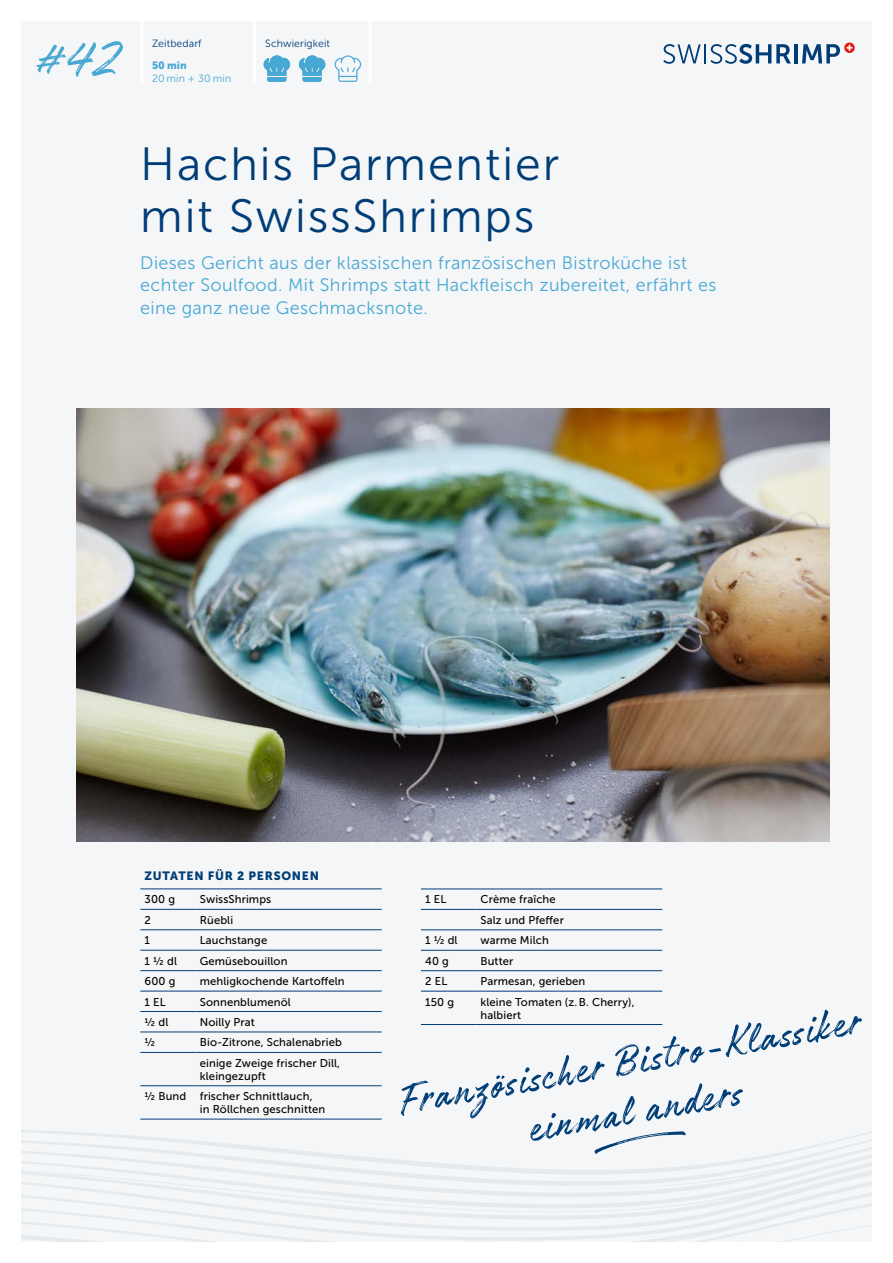
<style>
.page{position:relative;width:893px;height:1263px;background:#fff}
.page>*{position:absolute;margin:0;border:0;box-sizing:border-box;transform-origin:0 0}
.t1{font:60px "Authenia";color:#48a8d4}
.t2{font:48px/49.5px "Authenia";color:#003e78;text-align:center}
.t3{font:46.5px/52.5px "Museo Sans 300";letter-spacing:.04em;color:#003d77}
.t4{font:18px/22.5px "Museo Sans 300";letter-spacing:.02em;color:#48a8d4}
.t5{font:12px "Museo Sans 900";letter-spacing:.06em;color:#003d77}
.t6{font:11.25px/20.4px "Museo Sans 500";letter-spacing:.01em;color:#000}
.t7{font:10.5px "Museo Sans 300";letter-spacing:.01em;color:#003d77}
.t8{font:10.5px "Museo Sans 300";letter-spacing:.01em;color:#48a8d4}
.t9{font:10.5px "Museo Sans 900";color:#48a8d4}
</style>
<div class="page">
<div style="left:21px;top:21px;width:851px;height:1221px;background:#f5f6f7"></div>
<svg style="left:21px;top:1215px;width:748px;height:27px"></svg>
<svg style="left:21px;top:1204px;width:851px;height:11px"></svg>
<svg style="left:21px;top:1118px;width:851px;height:86px"></svg>
<svg style="left:477px;top:1232px;width:203px;height:10px"></svg>
<svg style="left:663px;top:44px;width:128px;height:20px"></svg>
<hr style="left:794px;top:44px;width:4px;height:19px;background:#003d77">
<svg style="left:802px;top:44px;width:38px;height:19px"></svg>
<svg style="left:844px;top:43px;width:11px;height:10px"></svg>
<svg style="left:846px;top:45px;width:6px;height:6px"></svg>
<img style="left:77px;top:408px;width:752px;height:434px">
<hr style="left:140px;top:929px;width:56px;height:1px;background:#003d77">
<hr style="left:196px;top:929px;width:186px;height:1px;background:#003d77">
<hr style="left:140px;top:950px;width:56px;height:1px;background:#003d77">
<hr style="left:196px;top:950px;width:186px;height:1px;background:#003d77">
<hr style="left:140px;top:970px;width:56px;height:1px;background:#003d77">
<hr style="left:196px;top:970px;width:186px;height:1px;background:#003d77">
<hr style="left:140px;top:1011px;width:56px;height:1px;background:#003d77">
<hr style="left:196px;top:1011px;width:186px;height:1px;background:#003d77">
<hr style="left:140px;top:1032px;width:56px;height:1px;background:#003d77">
<hr style="left:196px;top:1032px;width:186px;height:1px;background:#003d77">
<hr style="left:140px;top:1085px;width:56px;height:1px;background:#003d77">
<hr style="left:196px;top:1085px;width:186px;height:1px;background:#003d77">
<hr style="left:140px;top:1119px;width:56px;height:1px;background:#003d77">
<hr style="left:196px;top:1119px;width:186px;height:1px;background:#003d77">
<hr style="left:140px;top:991px;width:56px;height:1px;background:#003d77">
<hr style="left:196px;top:991px;width:186px;height:1px;background:#003d77">
<hr style="left:140px;top:1052px;width:56px;height:1px;background:#003d77">
<hr style="left:196px;top:1052px;width:186px;height:1px;background:#003d77">
<hr style="left:140px;top:889px;width:56px;height:1px;background:#003d77">
<hr style="left:196px;top:889px;width:186px;height:1px;background:#003d77">
<hr style="left:140px;top:909px;width:56px;height:1px;background:#003d77">
<hr style="left:196px;top:909px;width:186px;height:1px;background:#003d77">
<hr style="left:421px;top:889px;width:55px;height:1px;background:#003d77">
<hr style="left:476px;top:889px;width:186px;height:1px;background:#003d77">
<hr style="left:421px;top:909px;width:55px;height:1px;background:#003d77">
<hr style="left:476px;top:909px;width:186px;height:1px;background:#003d77">
<hr style="left:421px;top:929px;width:55px;height:1px;background:#003d77">
<hr style="left:476px;top:929px;width:186px;height:1px;background:#003d77">
<hr style="left:421px;top:950px;width:55px;height:1px;background:#003d77">
<hr style="left:476px;top:950px;width:186px;height:1px;background:#003d77">
<hr style="left:421px;top:970px;width:55px;height:1px;background:#003d77">
<hr style="left:476px;top:970px;width:186px;height:1px;background:#003d77">
<hr style="left:421px;top:991px;width:55px;height:1px;background:#003d77">
<hr style="left:476px;top:991px;width:186px;height:1px;background:#003d77">
<hr style="left:421px;top:1024px;width:55px;height:1px;background:#003d77">
<hr style="left:476px;top:1024px;width:186px;height:1px;background:#003d77">
<svg style="left:264px;top:55px;width:26px;height:27px"></svg>
<svg style="left:299px;top:55px;width:26px;height:27px"></svg>
<svg style="left:335px;top:55px;width:26px;height:27px"></svg>
<hr style="left:141px;top:18px;width:3px;height:64px;background:#fff">
<hr style="left:253px;top:18px;width:3px;height:64px;background:#fff">
<hr style="left:368px;top:18px;width:3px;height:64px;background:#fff">
<svg style="left:78px;top:1128px;width:710px;height:60px"></svg>
<h1 class="t1" style="left:36px;top:29px;width:85px">#42</h1>
<p class="t7" style="left:152px;top:38px;width:51px">Zeitbedarf</p>
<p class="t7" style="left:265px;top:38px;width:66px">Schwierigkeit</p>
<p class="t9" style="left:152px;top:59px;width:36px">50 min</p>
<p class="t8" style="left:152px;top:73px;width:81px">20 min + 30 min</p>
<h3 class="t3" style="left:140px;top:138px;width:420px">Hachis Parmentier mit SwissShrimps</h3>
<h3 class="t4" style="left:140px;top:251px;width:578px">Dieses Gericht aus der klassischen französischen Bistroküche ist echter Soulfood. Mit Shrimps statt Hackfleisch zubereitet, erfährt es eine ganz neue Geschmacksnote.</h3>
<p class="t5" style="left:145px;top:869px;width:176px">ZUTATEN FÜR 2 PERSONEN</p>
<p class="t6" style="left:145px;top:889px;width:32px">300 g</p>
<p class="t6" style="left:200px;top:889px;width:73px">SwissShrimps</p>
<p class="t6" style="left:145px;top:910px;width:8px">2</p>
<p class="t6" style="left:200px;top:910px;width:35px">Rüebli</p>
<p class="t6" style="left:145px;top:930px;width:7px">1</p>
<p class="t6" style="left:200px;top:930px;width:69px">Lauchstange</p>
<p class="t6" style="left:145px;top:951px;width:34px">1 ½ dl</p>
<p class="t6" style="left:200px;top:951px;width:89px">Gemüsebouillon</p>
<p class="t6" style="left:145px;top:971px;width:32px">600 g</p>
<p class="t6" style="left:200px;top:971px;width:146px">mehligkochende Kartoffeln</p>
<p class="t6" style="left:145px;top:991px;width:23px">1 EL</p>
<p class="t6" style="left:200px;top:991px;width:92px">Sonnenblumenöl</p>
<p class="t6" style="left:145px;top:1012px;width:25px">½ dl</p>
<p class="t6" style="left:200px;top:1012px;width:57px">Noilly Prat</p>
<p class="t6" style="left:145px;top:1032px;width:12px">½</p>
<p class="t6" style="left:200px;top:1032px;width:144px">Bio-Zitrone, Schalenabrieb einige Zweige frischer Dill,</p>
<p class="t6" style="left:145px;top:1066px;width:169px;text-indent:55px">kleingezupft<br>½ Bund frischer Schnittlauch,</p>
<p class="t6" style="left:200px;top:1099px;width:127px">in Röllchen geschnitten</p>
<p class="t6" style="left:425px;top:889px;width:23px">1 EL</p>
<p class="t6" style="left:480px;top:889px;width:85px">Crème fraîche<br>Salz und Pfeffer</p>
<p class="t6" style="left:425px;top:930px;width:34px">1 ½ dl</p>
<p class="t6" style="left:480px;top:930px;width:70px">warme Milch</p>
<p class="t6" style="left:425px;top:951px;width:25px">40 g</p>
<p class="t6" style="left:480px;top:951px;width:34px">Butter</p>
<p class="t6" style="left:425px;top:971px;width:24px">2 EL</p>
<p class="t6" style="left:480px;top:971px;width:106px">Parmesan, gerieben</p>
<p class="t6" style="left:425px;top:991px;width:30px">150 g</p>
<p class="t6" style="left:480px;top:995px;width:156px;line-height:12.9px">kleine Tomaten (z. B. Cherry), halbiert</p>
<h2 class="t2" style="left:395px;top:1083px;width:470px;rotate:-10deg">Französischer Bistro-Klassiker einmal anders</h2>
</div>
